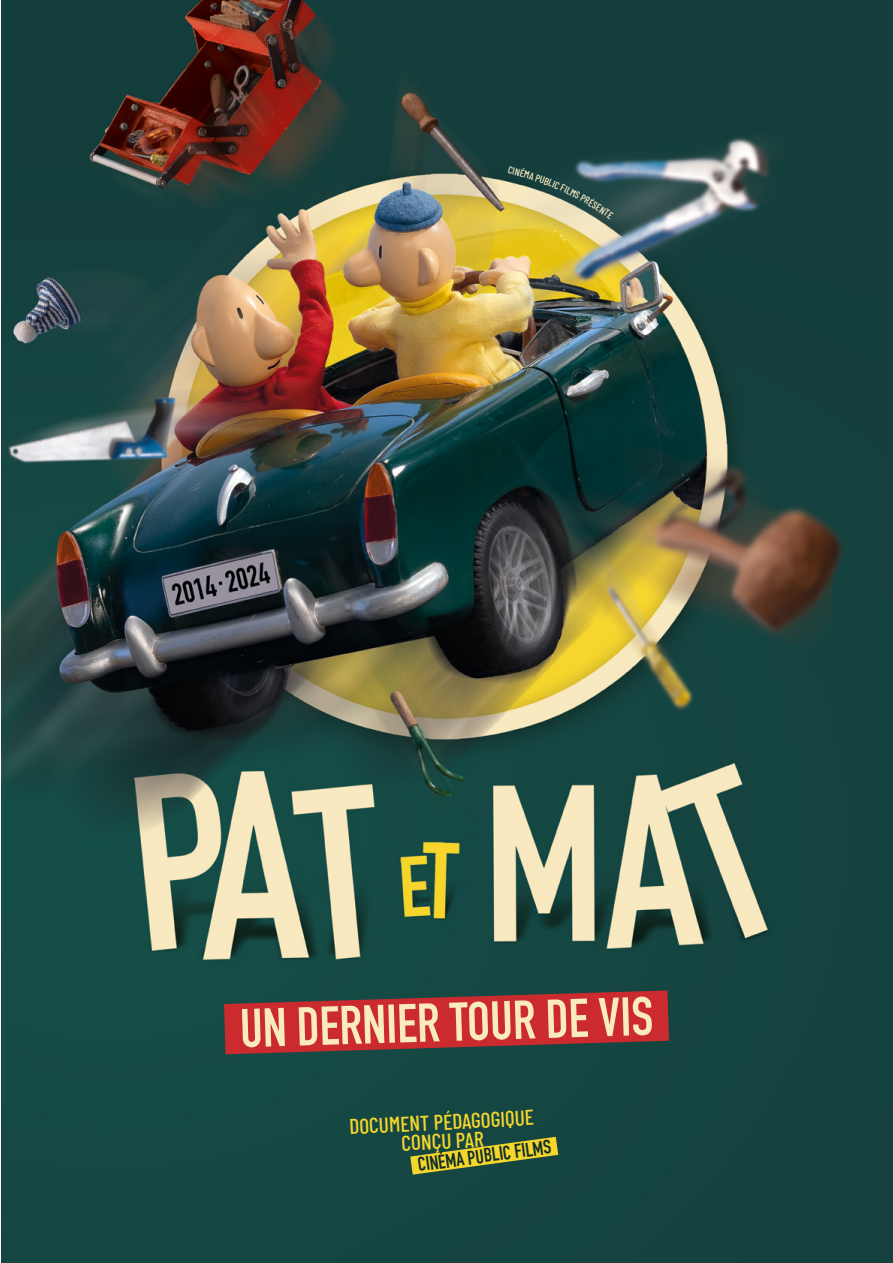
<style>
.page{position:relative;width:893px;height:1263px;background:#fff}
.page>*{position:absolute;margin:0;border:0;box-sizing:border-box;transform-origin:0 0}
.t1{font:53.7px "DIN Engschrift Std";color:#f9eac0}
.t2{font:500 21.3px/19.2px "Barlow Condensed";color:#f7d62c;text-align:center}
.t3{font:19.5px "DIN Engschrift Std";color:#102e29}
</style>
<div class="page">
<img style="left:2px;top:0;width:891px;height:1263px">
<svg style="left:224px;top:990px;width:445px;height:68px;background:#9b3234"></svg>
<svg style="left:410px;top:1137px;width:148px;height:37px;background:#838c37"></svg>
<svg style="left:508px;top:166px;width:106px;height:53px;background:#6c7f6d"></svg>
<h1 class="t1" style="left:239px;top:998px;width:415px;rotate:-2deg">UN DERNIER TOUR DE VIS</h1>
<p class="t2" style="left:349px;top:1116px;width:186px;rotate:-3deg">DOCUMENT PÉDAGOGIQUE<br>CONÇU PAR</p>
<p class="t3" style="left:416px;top:1153px;width:136px;rotate:-8deg">CINÉMA PUBLIC FILMS</p>
</div>
